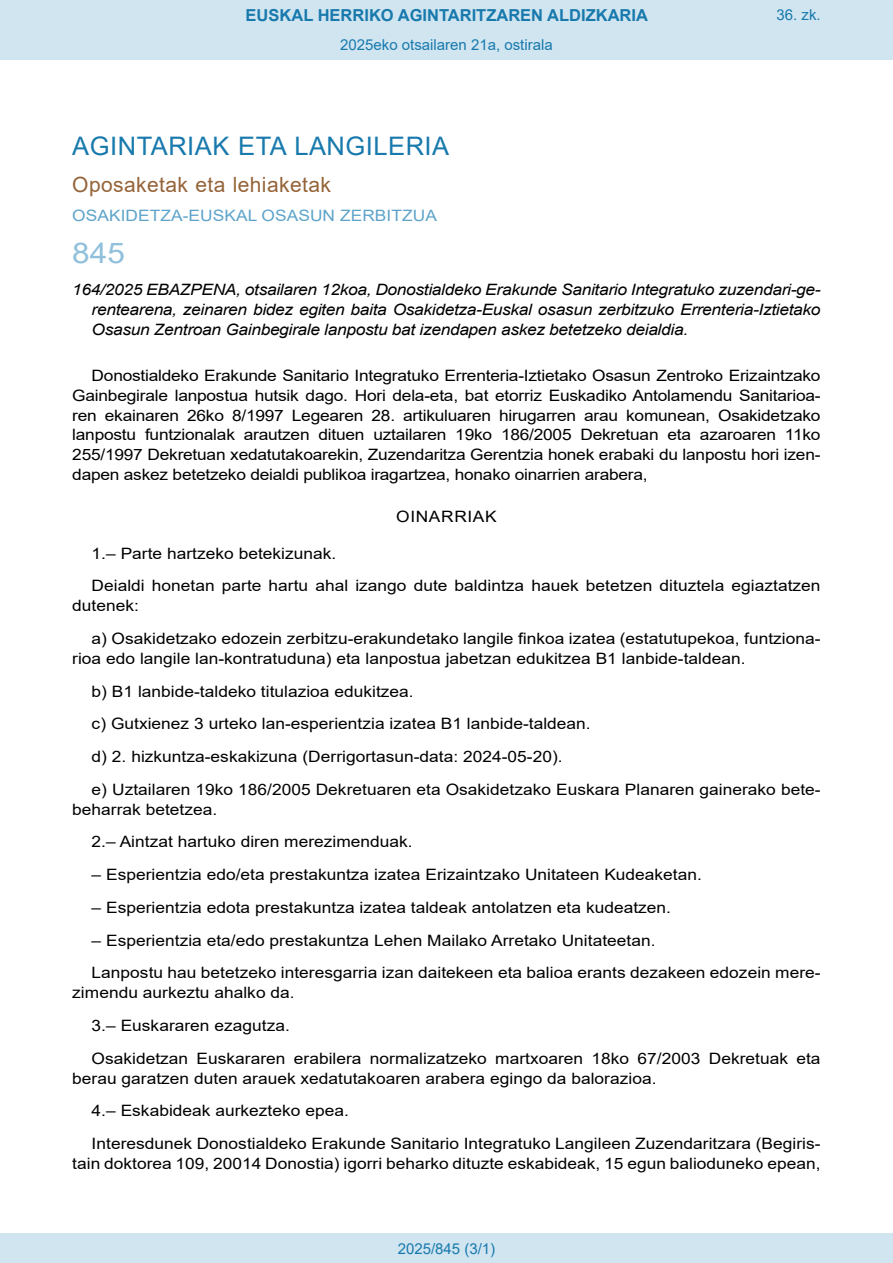
<style>
.page{position:relative;width:893px;height:1263px;background:#fff}
.page>*{position:absolute;margin:0;border:0;box-sizing:border-box;transform-origin:0 0}
.BOPVOrden{font:28.5px "Arial";color:#90c0db;scale:1.11 1}
.BOPVSeccion{font:25.5px "Arial";letter-spacing:.02em;color:#1879ad}
.BOPVSubseccion{font:21px "Arial";letter-spacing:.02em;color:#956338}
.t1{font:700 16.5px "Arial";color:#1879ad}
.BOPVDetalle{font:15.6px/20px "Arial";color:#000;scale:1.11 1}
.BOPVTitulo{font:italic 15.6px/20px "Arial";letter-spacing:-.02em;color:#000;text-align:justify;scale:1.11 1}
.BOPVOrganismo{font:15.6px "Arial";letter-spacing:.005em;color:#5ea4ca;scale:1.11 1}
.BOPVClave{font:15.6px "Arial";letter-spacing:.035em;color:#000;scale:1.11 1}
.Paginacion_Centro{font:15px "Arial";color:#1879ad}
</style>
<div class="page">
<div style="left:0;top:0;width:893px;height:60px;background:#d0e5f0"></div>
<div style="left:0;top:1233px;width:893px;height:30px;background:#d0e5f0"></div>
<p class="t1" style="left:246px;top:3px;width:404px">EUSKAL HERRIKO AGINTARITZAREN ALDIZKARIA</p>
<p class="Paginacion_Centro" style="left:340px;top:35px;width:214px">2025eko otsailaren 21a, ostirala</p>
<p class="Paginacion_Centro" style="left:776px;top:5px;width:46px">36. zk.</p>
<p class="BOPVSeccion" style="left:72px;top:128px;width:378px">AGINTARIAK ETA LANGILERIA</p>
<p class="BOPVSubseccion" style="left:72px;top:170px;width:260px">Oposaketak eta lehiaketak</p>
<p class="BOPVOrganismo" style="left:72px;top:204px;width:330px">OSAKIDETZA-EUSKAL OSASUN ZERBITZUA</p>
<p class="BOPVOrden" style="left:72px;top:233px;width:49px">845</p>
<p class="BOPVTitulo" style="left:92px;top:280px;width:658px;text-indent:-19px">164/2025 EBAZPENA, otsailaren 12koa, Donostialdeko Erakunde Sanitario Integratuko zuzendari-ge&shy;rentearena, zeinaren bidez egiten baita Osakidetza-Euskal osasun zerbitzuko Errenteria-Iztietako Osasun Zentroan Gainbegirale lanpostu bat izendapen askez betetzeko deialdia.</p>
<p class="BOPVDetalle" style="left:72px;top:365px;width:676px;text-align:justify;text-indent:19px">Donostialdeko Erakunde Sanitario Integratuko Errenteria-Iztietako Osasun Zentroko Erizaintzako Gainbegirale lanpostua hutsik dago. Hori dela-eta, bat etorriz Euskadiko Antolamendu Sanitarioa&shy;ren ekainaren 26ko 8/1997 Legearen 28. artikuluaren hirugarren arau komunean, Osakidetzako lanpostu funtzionalak arautzen dituen uztailaren 19ko 186/2005 Dekretuan eta azaroaren 11ko 255/1997 Dekretuan xedatutakoarekin, Zuzendaritza Gerentzia honek erabaki du lanpostu hori izen&shy;dapen askez betetzeko deialdi publikoa iragartzea, honako oinarrien arabera,</p>
<p class="BOPVClave" style="left:396px;top:505px;width:92px">OINARRIAK</p>
<p class="BOPVDetalle" style="left:92px;top:543px;width:222px">1.– Parte hartzeko betekizunak.</p>
<p class="BOPVDetalle" style="left:72px;top:576px;width:676px;text-indent:19px">Deialdi honetan parte hartu ahal izango dute baldintza hauek betetzen dituztela egiaztatzen dutenek:</p>
<p class="BOPVDetalle" style="left:72px;top:628px;width:676px;text-indent:19px">a) Osakidetzako edozein zerbitzu-erakundetako langile finkoa izatea (estatutupekoa, funtziona&shy;rioa edo langile lan-kontratuduna) eta lanpostua jabetzan edukitzea B1 lanbide-taldean.</p>
<p class="BOPVDetalle" style="left:92px;top:681px;width:292px">b) B1 lanbide-taldeko titulazioa edukitzea.</p>
<p class="BOPVDetalle" style="left:92px;top:714px;width:451px">c) Gutxienez 3 urteko lan-esperientzia izatea B1 lanbide-taldean.</p>
<p class="BOPVDetalle" style="left:92px;top:746px;width:426px">d) 2. hizkuntza-eskakizuna (Derrigortasun-data: 2024-05-20).</p>
<p class="BOPVDetalle" style="left:72px;top:779px;width:676px;text-indent:19px">e) Uztailaren 19ko 186/2005 Dekretuaren eta Osakidetzako Euskara Planaren gainerako bete&shy;beharrak betetzea.</p>
<p class="BOPVDetalle" style="left:92px;top:832px;width:291px">2.– Aintzat hartuko diren merezimenduak.</p>
<p class="BOPVDetalle" style="left:92px;top:864px;width:551px">– Esperientzia edo/eta prestakuntza izatea Erizaintzako Unitateen Kudeaketan.</p>
<p class="BOPVDetalle" style="left:92px;top:897px;width:523px">– Esperientzia edota prestakuntza izatea taldeak antolatzen eta kudeatzen.</p>
<p class="BOPVDetalle" style="left:92px;top:930px;width:509px">– Esperientzia eta/edo prestakuntza Lehen Mailako Arretako Unitateetan.</p>
<p class="BOPVDetalle" style="left:72px;top:963px;width:676px;text-indent:19px">Lanpostu hau betetzeko interesgarria izan daitekeen eta balioa erants dezakeen edozein mere&shy;zimendu aurkeztu ahalko da.</p>
<p class="BOPVDetalle" style="left:92px;top:1015px;width:180px">3.– Euskararen ezagutza.</p>
<p class="BOPVDetalle" style="left:72px;top:1048px;width:676px;text-indent:19px">Osakidetzan Euskararen erabilera normalizatzeko martxoaren 18ko 67/2003 Dekretuak eta berau garatzen duten arauek xedatutakoaren arabera egingo da balorazioa.</p>
<p class="BOPVDetalle" style="left:92px;top:1101px;width:233px">4.– Eskabideak aurkezteko epea.</p>
<p class="BOPVDetalle" style="left:72px;top:1133px;width:676px;text-align:right">Interesdunek Donostialdeko Erakunde Sanitario Integratuko Langileen Zuzendaritzara (Begiris&shy;tain doktorea 109, 20014 Donostia) igorri beharko dituzte eskabideak, 15 egun balioduneko epean,</p>
<p class="Paginacion_Centro" style="left:398px;top:1238px;width:99px">2025/845 (3/1)</p>
</div>
